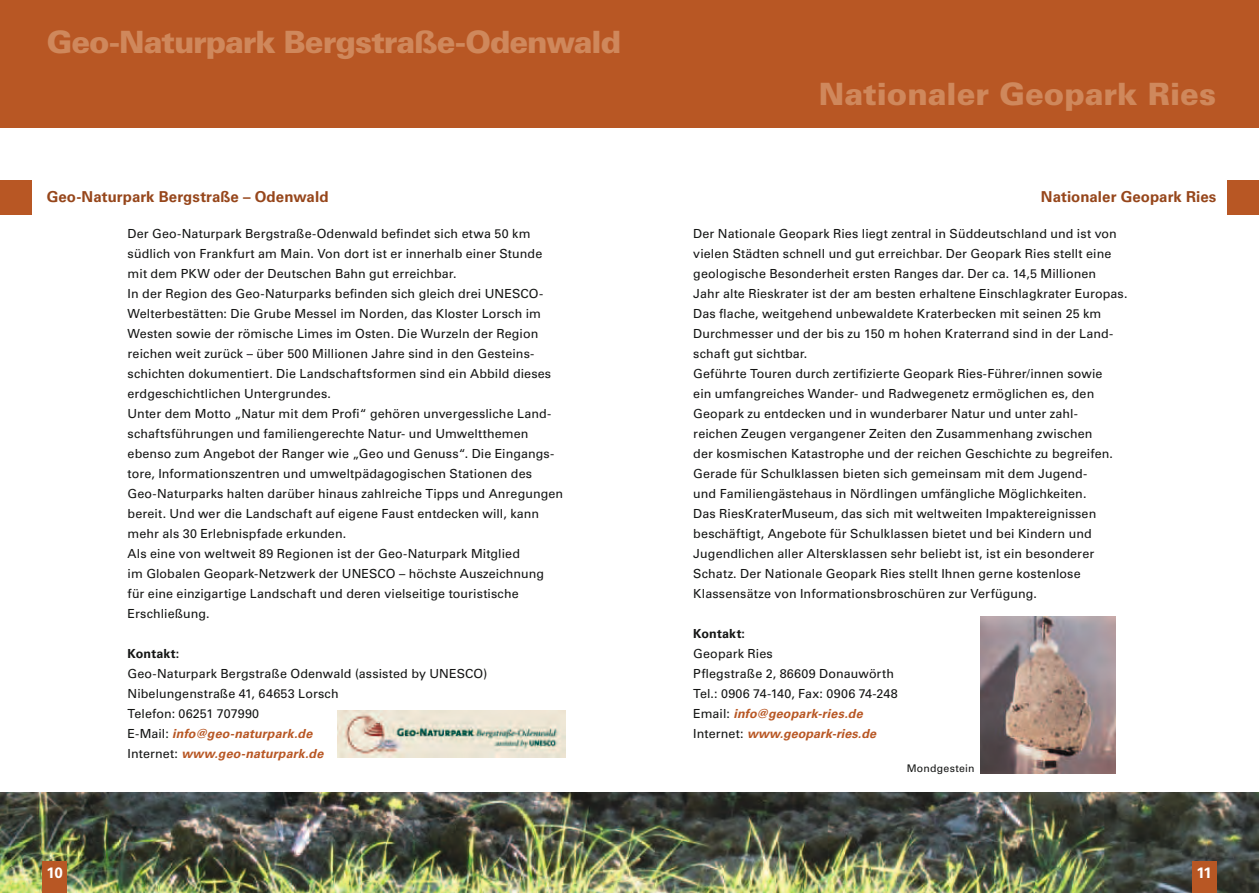
<style>
.page{position:relative;width:1259px;height:893px;background:#fff}
.page>*{position:absolute;margin:0;border:0;box-sizing:border-box;transform-origin:0 0}
.t1{font:900 30.75px "Univers LT Std";letter-spacing:-.035em;color:#cf885c}
.t2{font:900 30.75px "Univers LT Std";color:#cf885c}
.t3{font:700 15px "Univers LT Std";letter-spacing:.005em;color:#96461b}
.t4{font:700 15px "Univers LT Std";color:#fff}
.t5{font:12.45px/20px "Univers LT Std";letter-spacing:.01em;color:#131413}
.t6{font:10.5px "Univers LT Std";letter-spacing:.025em;color:#131413}
.s1{font-weight:700}
.s2{font-weight:700;font-style:italic;color:#b85724}
</style>
<div class="page">
<div style="left:0;top:0;width:1259px;height:128px;background:#b85724"></div>
<img style="left:0;top:792px;width:1259px;height:101px">
<div style="left:1227px;top:181px;width:32px;height:34px;background:#b85724"></div>
<div style="left:0;top:181px;width:32px;height:34px;background:#b85724"></div>
<div style="left:43px;top:861px;width:24px;height:32px;background:#b85724"></div>
<div style="left:1192px;top:861px;width:24px;height:32px;background:#b85724"></div>
<img style="left:337px;top:711px;width:229px;height:47px">
<img style="left:980px;top:617px;width:135px;height:156px">
<p class="t1" style="left:47px;top:23px;width:576px">Geo-Naturpark Bergstraße-Odenwald</p>
<p class="t3" style="left:47px;top:188px;width:283px">Geo-Naturpark Bergstraße – Odenwald</p>
<p class="t5" style="left:128px;top:223px;width:437px">Der Geo-Naturpark Bergstraße-Odenwald befindet sich etwa 50 km südlich von Frankfurt am Main. Von dort ist er innerhalb einer Stunde mit dem PKW oder der Deutschen Bahn gut erreichbar.<br>In der Region des Geo-Naturparks befinden sich gleich drei UNESCO-Welterbestätten: Die Grube Messel im Norden, das Kloster Lorsch im Westen sowie der römische Limes im Osten. Die Wurzeln der Region reichen weit zurück – über 500 Millionen Jahre sind in den Gesteins&shy;schichten dokumentiert. Die Landschaftsformen sind ein Abbild dieses erdgeschichtlichen Untergrundes.<br>Unter dem Motto „Natur mit dem Profi“ gehören unvergessliche Land&shy;schaftsführungen und familiengerechte Natur- und Umweltthemen ebenso zum Angebot der Ranger wie „Geo und Genuss“. Die Eingangs&shy;tore, Informationszentren und umweltpädagogischen Stationen des Geo-Naturparks halten darüber hinaus zahlreiche Tipps und Anregungen bereit. Und wer die Landschaft auf eigene Faust entdecken will, kann mehr als 30 Erlebnispfade erkunden.<br>Als eine von weltweit 89 Regionen ist der Geo-Naturpark Mitglied<br>im Globalen Geopark-Netzwerk der UNESCO – höchste Auszeichnung für eine einzigartige Landschaft und deren vielseitige touristische Erschließung.</p>
<p class="t5" style="left:128px;top:644px;width:361px"><span class="s1">Kontakt:<br></span>Geo-Naturpark Bergstraße Odenwald (assisted by UNESCO)<br>Nibelungenstraße 41, 64653 Lorsch<br>Telefon: 06251 707990<br>E-Mail: <span class="s2">info@geo-naturpark.de<br></span>Internet: <span class="s2">www.geo-naturpark.de</span></p>
<p class="t2" style="left:818px;top:75px;width:399px">Nationaler Geopark Ries</p>
<p class="t3" style="left:1041px;top:188px;width:177px">Nationaler Geopark Ries</p>
<p class="t5" style="left:693px;top:223px;width:436px">Der Nationale Geopark Ries liegt zentral in Süddeutschland und ist von vielen Städten schnell und gut erreichbar. Der Geopark Ries stellt eine geologische Besonderheit ersten Ranges dar. Der ca. 14,5 Millionen<br>Jahr alte Rieskrater ist der am besten erhaltene Einschlagkrater Europas.<br>Das flache, weitgehend unbewaldete Kraterbecken mit seinen 25 km Durchmesser und der bis zu 150 m hohen Kraterrand sind in der Land&shy;schaft gut sichtbar.<br>Geführte Touren durch zertifizierte Geopark Ries-Führer/innen sowie<br>ein umfangreiches Wander- und Radwegenetz ermöglichen es, den Geopark zu entdecken und in wunderbarer Natur und unter zahl-<br>reichen Zeugen vergangener Zeiten den Zusammenhang zwischen<br>der kosmischen Katastrophe und der reichen Geschichte zu begreifen.<br>Gerade für Schulklassen bieten sich gemeinsam mit dem Jugend-<br>und Familiengästehaus in Nördlingen umfängliche Möglichkeiten.<br>Das RiesKraterMuseum, das sich mit weltweiten Impaktereignissen beschäftigt, Angebote für Schulklassen bietet und bei Kindern und Jugendlichen aller Altersklassen sehr beliebt ist, ist ein besonderer Schatz. Der Nationale Geopark Ries stellt Ihnen gerne kostenlose Klassensätze von Informationsbroschüren zur Verfügung.</p>
<p class="t5" style="left:693px;top:624px;width:206px"><span class="s1">Kontakt:<br></span>Geopark Ries<br>Pflegstraße 2, 86609 Donauwörth<br>Tel.: 0906 74-140, Fax: 0906 74-248<br>Email: <span class="s2">info@geopark-ries.de<br></span>Internet: <span class="s2">www.geopark-ries.de</span></p>
<p class="t6" style="left:907px;top:762px;width:69px">Mondgestein</p>
<p class="t4" style="left:47px;top:864px;width:18px">10</p>
<p class="t4" style="left:1196px;top:864px;width:17px">11</p>
</div>
